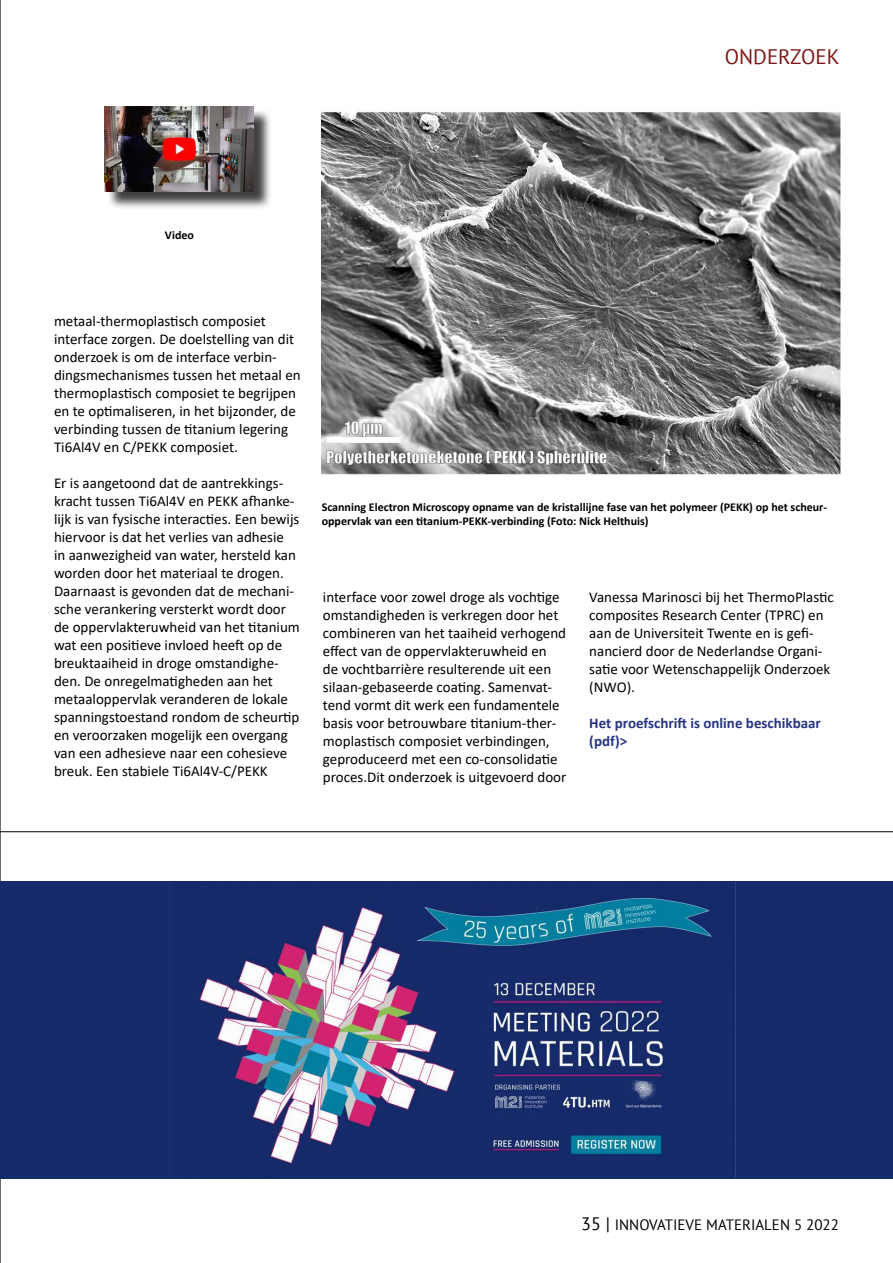
<style>
.page{position:relative;width:893px;height:1263px;background:#fff}
.page>*{position:absolute;margin:0;border:0;box-sizing:border-box;transform-origin:0 0}
.t1{font:21px "PT Sans";color:#7c1819}
.t2{font:15px/18px "Calibri";color:#000}
.t3{font:700 15px/18px "Calibri";color:#283583}
.t4{font:15px "PT Sans";color:#000}
.t5{font:700 12px/14.4px "Calibri";color:#000}
.s1{font-size:18px}
</style>
<div class="page">
<img style="left:322px;top:110px;width:518px;height:365px">
<img style="left:326px;top:438px;width:75px;height:4px">
<hr style="left:0;top:831px;width:893px;height:1px;background:#000">
<div style="left:107px;top:109px;width:165px;height:101px;background:#000;opacity:.75"></div>
<img style="left:104px;top:106px;width:149px;height:85px">
<hr style="left:0;top:0;width:1px;height:1263px;background:#000">
<div style="left:0;top:881px;width:893px;height:298px;background:#162b69"></div>
<img style="left:199px;top:897px;width:514px;height:270px">
<h1 class="t1" style="left:725px;top:43px;width:116px">ONDERZOEK</h1>
<p class="t5" style="left:165px;top:227px;width:30px">Video</p>
<p class="t2" style="left:54px;top:312px;width:248px">metaal-thermoplastisch composiet interface zorgen. De doelstelling van dit onderzoek is om de interface verbin&shy;dingsmechanismes tussen het metaal en thermoplastisch composiet te begrijpen en te optimaliseren, in het bijzonder, de verbinding tussen de titanium legering Ti6Al4V en C/PEKK composiet.</p>
<p class="t2" style="left:54px;top:474px;width:247px">Er is aangetoond dat de aantrekkings&shy;kracht tussen Ti6Al4V en PEKK afhanke&shy;lijk is van fysische interacties. Een bewijs hiervoor is dat het verlies van adhesie<br>in aanwezigheid van water, hersteld kan worden door het materiaal te drogen.<br>Daarnaast is gevonden dat de mechani&shy;sche verankering versterkt wordt door de oppervlakteruwheid van het titanium wat een positieve invloed heeft op de breuktaaiheid in droge omstandighe&shy;den. De onregelmatigheden aan het metaaloppervlak veranderen de lokale spanningstoestand rondom de scheurtip en veroorzaken mogelijk een overgang van een adhesieve naar een cohesieve breuk. Een stabiele Ti6Al4V-C/PEKK</p>
<p class="t5" style="left:322px;top:499px;width:506px">Scanning Electron Microscopy opname van de kristallijne fase van het polymeer (PEKK) op het scheur&shy;oppervlak van een titanium-PEKK-verbinding (Foto: Nick Helthuis)</p>
<p class="t2" style="left:323px;top:588px;width:245px">interface voor zowel droge als vochtige omstandigheden is verkregen door het combineren van het taaiheid verhogend effect van de oppervlakteruwheid en<br>de vochtbarrière resulterende uit een silaan-gebaseerde coating. Samenvat&shy;tend vormt dit werk een fundamentele basis voor betrouwbare titanium-ther&shy;moplastisch composiet verbindingen, geproduceerd met een co-consolidatie proces.Dit onderzoek is uitgevoerd door</p>
<p class="t2" style="left:589px;top:588px;width:246px">Vanessa Marinosci bij het ThermoPlastic composites Research Center (TPRC) en aan de Universiteit Twente en is gefi&shy;nancierd door de Nederlandse Organi&shy;satie voor Wetenschappelijk Onderzoek (NWO).</p>
<p class="t3" style="left:589px;top:714px;width:233px">Het proefschrift is online beschikbaar (pdf)&gt;</p>
<p class="t4" style="left:581px;top:1215px;width:259px"><span class="s1">35 |</span> INNOVATIEVE MATERIALEN 5 2022</p>
</div>
